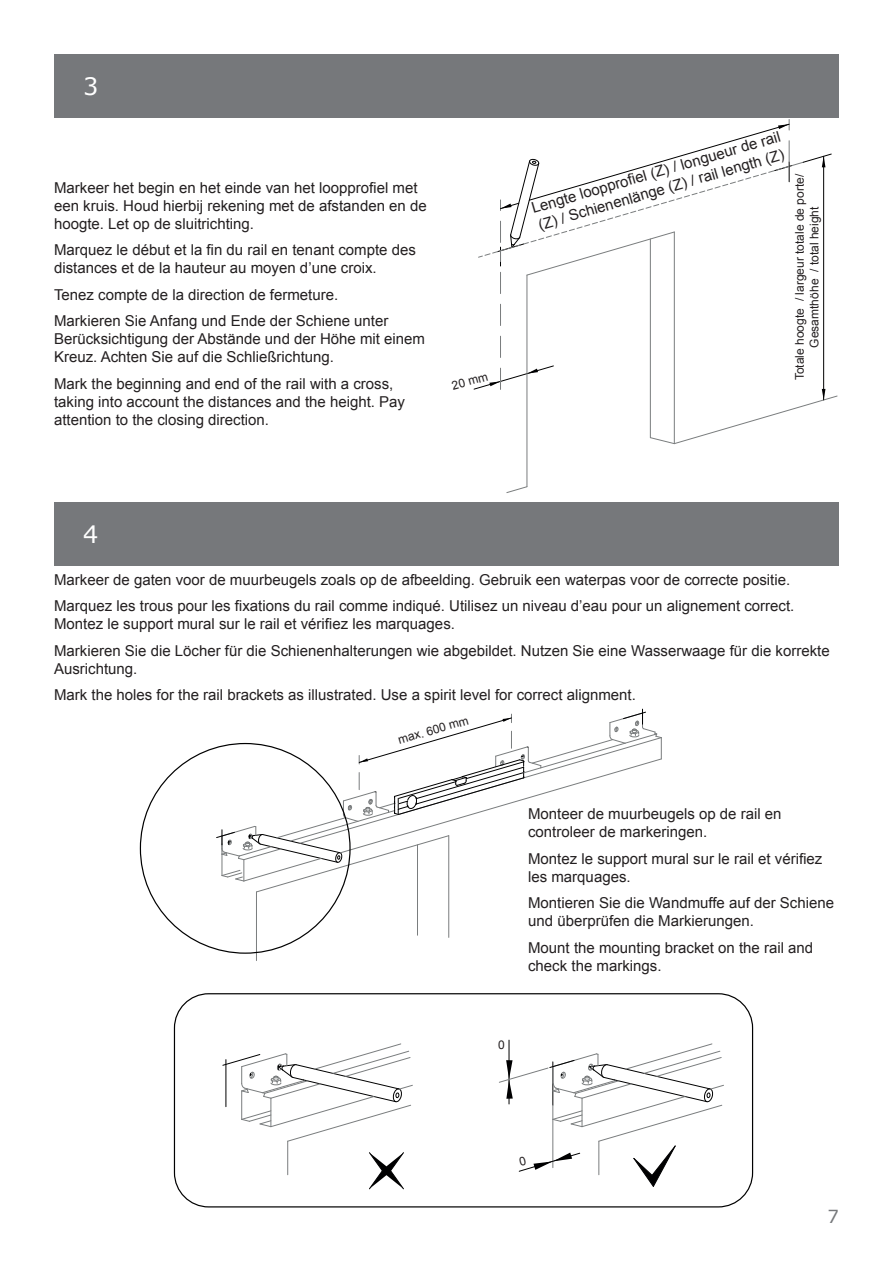
<style>
.page{position:relative;width:893px;height:1263px;background:#fff}
.page>*{position:absolute;margin:0;border:0;box-sizing:border-box;transform-origin:0 0}
.t1{font:24px "Verdana";color:#fff}
.t2{font:18px "Verdana";color:#76787b}
.t3{font:15px/18px "Arial";color:#231f20}
.t4{font:12px/14.4px "Arial";color:#231f20;text-align:center}
</style>
<div class="page">
<hr style="left:509px;top:1040px;width:1px;height:64px;background:#000001">
<hr style="left:256px;top:892px;width:1px;height:68px;background:#7a7d7e">
<hr style="left:448px;top:836px;width:1px;height:101px;background:#7a7d7e">
<hr style="left:417px;top:845px;width:1px;height:90px;background:#7a7d7e">
<hr style="left:287px;top:1141px;width:1px;height:34px;background:#7a7d7e">
<div style="left:174px;top:993px;width:579px;height:214px;border:1px solid #000001;border-radius:34px"></div>
<svg style="left:222px;top:1043px;width:191px;height:99px"></svg>
<svg style="left:216px;top:709px;width:446px;height:184px"></svg>
<svg style="left:369px;top:1152px;width:35px;height:38px"></svg>
<div style="left:54px;top:54px;width:785px;height:64px;background:#76787b"></div>
<div style="left:54px;top:502px;width:785px;height:64px;background:#76787b"></div>
<svg style="left:506px;top:486px;width:21px;height:7px"></svg>
<hr style="left:527px;top:275px;width:1px;height:212px;background:#7a7d7e">
<svg style="left:473px;top:119px;width:365px;height:326px"></svg>
<hr style="left:823px;top:156px;width:1px;height:244px;background:#000001">
<svg style="left:499px;top:1043px;width:225px;height:144px"></svg>
<p class="t1" style="left:83px;top:71px;width:17px">3</p>
<p class="t3" style="left:54px;top:179px;width:374px">Markeer het begin en het einde van het loopprofiel met een kruis. Houd hierbij rekening met de afstanden en de hoogte. Let op de sluitrichting.</p>
<p class="t3" style="left:54px;top:241px;width:363px">Marquez le début et la fin du rail en tenant compte des distances et de la hauteur au moyen d’une croix.</p>
<p class="t3" style="left:54px;top:286px;width:286px">Tenez compte de la direction de fermeture.</p>
<p class="t3" style="left:54px;top:312px;width:373px">Markieren Sie Anfang und Ende der Schiene unter<br>Berücksichtigung der Abstände und der Höhe mit einem<br>Kreuz. Achten Sie auf die Schließrichtung.</p>
<p class="t3" style="left:54px;top:375px;width:353px">Mark the beginning and end of the rail with a cross, taking into account the distances and the height. Pay attention to the closing direction.</p>
<p class="t4" style="left:450px;top:379px;width:38px;rotate:-16deg">20 mm</p>
<p class="t1" style="left:83px;top:519px;width:17px">4</p>
<p class="t3" style="left:529px;top:199px;width:260px;rotate:-16deg">Lengte loopprofi el (Z) / longueur de rail (Z) / Schienenlänge (Z) / rail length (Z)</p>
<p class="t4" style="left:793px;top:380px;width:208px;rotate:-90deg">Totale hoogte / largeur totale de porte/<br>Gesamthöhe / total height</p>
<p class="t3" style="left:54px;top:571px;width:738px">Markeer de gaten voor de muurbeugels zoals op de afbeelding. Gebruik een waterpas voor de correcte positie.</p>
<p class="t3" style="left:54px;top:597px;width:742px">Marquez les trous pour les fixations du rail comme indiqué. Utilisez un niveau d’eau pour un alignement correct.<br>Montez le support mural sur le rail et vérifiez les marquages.</p>
<p class="t3" style="left:54px;top:642px;width:777px">Markieren Sie die Löcher für die Schienenhalterungen wie abgebildet. Nutzen Sie eine Wasserwaage für die korrekte<br>Ausrichtung.</p>
<p class="t3" style="left:54px;top:686px;width:583px">Mark the holes for the rail brackets as illustrated. Use a spirit level for correct alignment.</p>
<p class="t4" style="left:396px;top:733px;width:74px;rotate:-16deg">max. 600 mm</p>
<p class="t3" style="left:528px;top:805px;width:255px">Monteer de muurbeugels op de rail en controleer de markeringen.</p>
<p class="t3" style="left:528px;top:850px;width:296px">Montez le support mural sur le rail et vérifiez les marquages.</p>
<p class="t3" style="left:528px;top:894px;width:308px">Montieren Sie die Wandmuffe auf der Schiene und überprüfen die Markierungen.</p>
<p class="t3" style="left:528px;top:939px;width:287px">Mount the mounting bracket on the rail and check the markings.</p>
<p class="t4" style="left:498px;top:1037px;width:8px">0</p>
<p class="t2" style="left:827px;top:1205px;width:13px">7</p>
</div>
